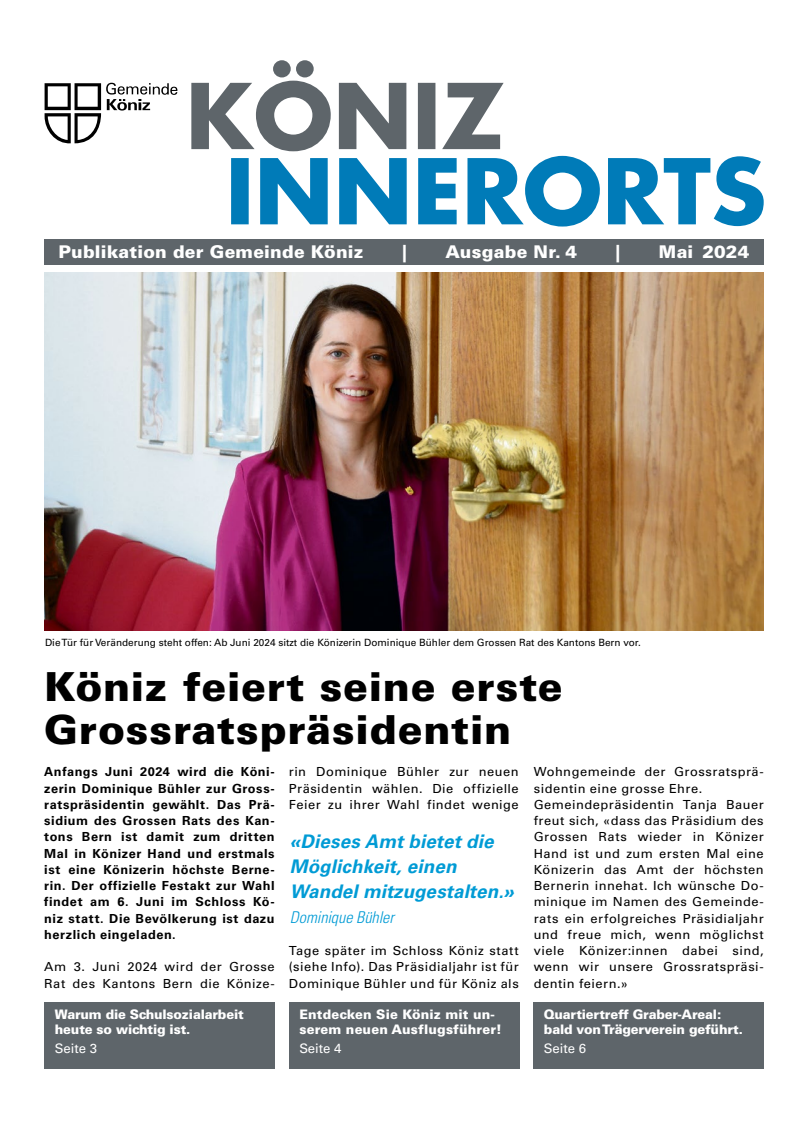
<style>
.page{position:relative;width:808px;height:1134px;background:#fff}
.page>*{position:absolute;margin:0;border:0;box-sizing:border-box;transform-origin:0 0}
.t1{font:900 40px/42.5px "Univers LT Std";letter-spacing:.015em;color:#000}
.t2{font:italic 700 18.75px/25px "Univers LT Std";letter-spacing:.005em;color:#009bd5}
.t3{font:900 17.5px "Univers LT Std";letter-spacing:.01em;color:#fff}
.t4{font:italic 300 condensed 16.25px "Univers LT Std";letter-spacing:-.005em;color:#009bd5}
.t5{font:900 13.12px/15px "Univers LT Std";letter-spacing:-.015em;color:#fff}
.t6{font:900 13.12px/15px "Univers LT Std";letter-spacing:.01em;color:#fff}
.t7{font:13.12px "Univers LT Std";color:#fff}
.t8{font:12.5px/16.2px "Univers LT Std";letter-spacing:.035em;color:#000}
.t9{font:700 12.5px/16.2px "Univers LT Std";letter-spacing:.045em;color:#000;text-align:justify}
.t10{font:10px "Univers LT Std";color:#000}
</style>
<div class="page">
<svg style="left:191px;top:60px;width:313px;height:91px"></svg>
<svg style="left:231px;top:156px;width:533px;height:71px;fill:#007bb8"></svg>
<div style="left:44px;top:1002px;width:231px;height:67px;background:#5e656a"></div>
<div style="left:289px;top:1002px;width:230px;height:67px;background:#5e656a"></div>
<div style="left:533px;top:1002px;width:231px;height:67px;background:#5e656a"></div>
<div style="left:44px;top:239px;width:720px;height:26px;background:#5e656a"></div>
<img style="left:44px;top:272px;width:720px;height:358px">
<svg style="left:45px;top:83px;width:132px;height:60px"></svg>
<h3 class="t3" style="left:58px;top:241px;width:307px">Publikation der Gemeinde Köniz</h3>
<h3 class="t3" style="left:402px;top:241px;width:6px">|</h3>
<h3 class="t3" style="left:445px;top:241px;width:133px">Ausgabe Nr. 4</h3>
<h3 class="t3" style="left:616px;top:241px;width:6px">|</h3>
<h3 class="t3" style="left:659px;top:241px;width:92px">Mai 2024</h3>
<p class="t10" style="left:45px;top:637px;width:597px">Die Tür für Veränderung steht offen: Ab Juni 2024 sitzt die Könizerin Dominique Bühler dem Grossen Rat des Kantons Bern vor.</p>
<h1 class="t1" style="left:44px;top:665px;width:520px">Köniz feiert seine erste<br>Grossratspräsidentin</h1>
<p class="t8" style="left:289px;top:764px;width:231px;text-align:justify">rin Dominique Bühler zur neuen Präsidentin wählen. Die offizielle Feier zu ihrer Wahl findet wenige</p>
<p class="t9" style="left:44px;top:764px;width:232px">Anfangs Juni 2024 wird die Köni&shy;zerin Dominique Bühler zur Gross&shy;ratspräsidentin gewählt. Das Prä&shy;sidium des Grossen Rats des Kan&shy;tons Bern ist damit zum dritten Mal in Könizer Hand und erstmals ist eine Könizerin höchste Berne&shy;rin. Der offizielle Festakt zur Wahl findet am 6. Juni im Schloss Kö&shy;niz statt. Die Bevölkerung ist dazu herzlich eingeladen.</p>
<p class="t8" style="left:44px;top:959px;width:232px">Am 3. Juni 2024 wird der Grosse<br>Rat des Kantons Bern die Könize-</p>
<p class="t5" style="left:55px;top:1007px;width:190px">Warum die Schulsozialarbeit heute so wichtig ist.</p>
<p class="t7" style="left:55px;top:1040px;width:44px">Seite 3</p>
<p class="t8" style="left:534px;top:764px;width:231px">Wohngemeinde der Grossratsprä&shy;sidentin eine grosse Ehre.<br>Gemeindepräsidentin Tanja Bauer freut sich, «dass das Präsidium des<br>Grossen Rats wieder in Könizer<br>Hand ist und zum ersten Mal eine<br>Könizerin das Amt der höchsten<br>Bernerin innehat. Ich wünsche Do&shy;minique im Namen des Gemeinde&shy;rats ein erfolgreiches Präsidialjahr und freue mich, wenn möglichst viele Könizer:innen dabei sind, wenn wir unsere Grossratspräsi&shy;dentin feiern.»</p>
<h2 class="t2" style="left:290px;top:829px;width:226px">«Dieses Amt bietet die<br>Möglichkeit, einen<br>Wandel mitzugestalten.»</h2>
<h3 class="t4" style="left:290px;top:907px;width:105px">Dominique Bühler</h3>
<p class="t8" style="left:289px;top:943px;width:231px;text-align:justify">Tage später im Schloss Köniz statt (siehe Info). Das Präsidialjahr ist für Dominique Bühler und für Köniz als</p>
<p class="t5" style="left:544px;top:1007px;width:200px">Quartiertreff Graber-Areal: bald von Trägerverein geführt.</p>
<p class="t7" style="left:544px;top:1040px;width:44px">Seite 6</p>
<p class="t6" style="left:299px;top:1007px;width:204px">Entdecken Sie Köniz mit un&shy;serem neuen Ausflugsführer!</p>
<p class="t7" style="left:299px;top:1040px;width:44px">Seite 4</p>
</div>
